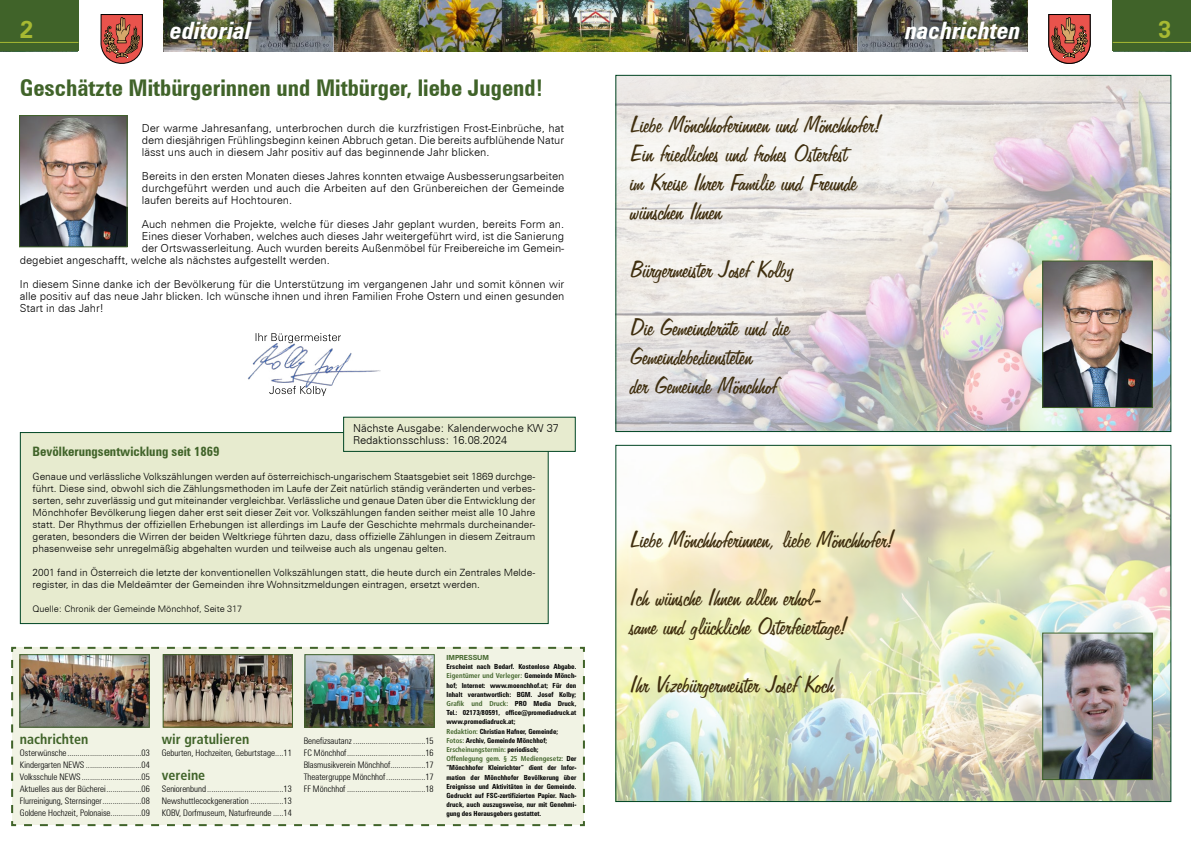
<style>
.page{position:relative;width:1191px;height:842px;background:#fff}
.page>*{position:absolute;margin:0;border:0;box-sizing:border-box;transform-origin:0 0}
.t1{font:27px/29px "Freehand 575 BT Regular B";color:#3f2e0e}
.t2{font:italic 700 condensed 24px "Zurich BT";color:#fff}
.t3{font:700 24px "Zurich BT";color:#a7b932}
.t4{font:700 condensed 23px "Zurich BT";color:#406329}
.t5{font:700 condensed 14px "Frutiger LT Std";color:#406329}
.t6{font:700 condensed 13px "Zurich BT";color:#406329}
.t7{font:300 11px/12px "Zurich BT";color:#000;text-align:justify}
.t8{font:300 10px/12px "Zurich BT";color:#000;text-align:justify}
.t9{font:300 condensed 9px/12px "Zurich BT";color:#000;text-align:justify}
.t10{font:300 9px "Zurich BT";color:#000}
.t11{font:700 condensed 7px/9.2px "Zurich BT";color:#000}
.t12{font:700 condensed 7px/9.2px "Frutiger LT Std";color:#406329}
.t13{font:700 7px "Zurich BT";color:#406329}
.s1{font-family:"Zurich BT";color:#000}
.s2{font-family:"Frutiger LT Std";color:#406329}
</style>
<div class="page">
<img style="left:163px;top:0;width:864px;height:51px">
<div style="left:0;top:0;width:78px;height:51px;background:#406329"></div>
<svg style="left:101px;top:14px;width:42px;height:50px"></svg>
<hr style="left:0;top:42px;width:78px;height:1px;background:#a7b932">
<div style="left:1112px;top:0;width:79px;height:51px;background:#406329"></div>
<hr style="left:1112px;top:42px;width:79px;height:1px;background:#a7b932">
<div style="left:11px;top:646px;width:574px;height:181px;background:#f1f3e4"></div>
<img style="left:21px;top:117px;width:105px;height:128px">
<div style="left:19px;top:115px;width:109px;height:132px;border:1px solid #406329"></div>
<img style="left:21px;top:656px;width:127px;height:70px">
<div style="left:19px;top:654px;width:131px;height:74px;border:1px solid #406329"></div>
<img style="left:165px;top:656px;width:126px;height:70px">
<div style="left:163px;top:654px;width:130px;height:74px;border:1px solid #406329"></div>
<img style="left:306px;top:656px;width:127px;height:70px">
<div style="left:304px;top:654px;width:131px;height:74px;border:1px solid #406329"></div>
<div style="left:20px;top:432px;width:529px;height:192px;background:#e7ebcf;border:1px solid #004523"></div>
<img style="left:248px;top:343px;width:133px;height:46px">
<svg style="left:269px;top:386px;width:57px;height:10px"></svg>
<svg style="left:256px;top:333px;width:85px;height:10px"></svg>
<div style="left:343px;top:417px;width:233px;height:35px;background:#e7ebcf;border:1px solid #004523"></div>
<img style="left:617px;top:77px;width:552px;height:353px">
<img style="left:617px;top:447px;width:552px;height:353px">
<img style="left:1044px;top:263px;width:106px;height:143px">
<div style="left:1042px;top:261px;width:110px;height:147px;border:1px solid #406329"></div>
<svg style="left:1048px;top:14px;width:42px;height:50px"></svg>
<img style="left:1044px;top:635px;width:106px;height:143px">
<div style="left:1042px;top:633px;width:110px;height:147px;border:1px solid #406329"></div>
<h2 class="t3" style="left:20px;top:15px;width:15px">2</h2>
<h2 class="t2" style="left:170px;top:16px;width:83px">editorial</h2>
<h2 class="t2" style="left:905px;top:16px;width:117px">nachrichten</h2>
<h2 class="t3" style="left:1158px;top:15px;width:15px">3</h2>
<h3 class="t4" style="left:20px;top:74px;width:525px">Geschätzte Mitbürgerinnen und Mitbürger, liebe Jugend!</h3>
<p class="t7" style="left:142px;top:122px;width:424px">Der warme Jahresanfang, unterbrochen durch die kurzfristigen Frost-Einbrüche, hat dem diesjährigen Frühlingsbeginn keinen Abbruch getan. Die bereits aufblühende Natur lässt uns auch in diesem Jahr positiv auf das beginnende Jahr blicken.</p>
<p class="t7" style="left:142px;top:170px;width:424px">Bereits in den ersten Monaten dieses Jahres konnten etwaige Ausbesserungsarbeiten durchgeführt werden und auch die Arbeiten auf den Grünbereichen der Gemeinde laufen bereits auf Hochtouren.</p>
<p class="t7" style="left:142px;top:218px;width:424px">Auch nehmen die Projekte, welche für dieses Jahr geplant wurden, bereits Form an.</p>
<p class="t7" style="left:142px;top:230px;width:424px">Eines dieser Vorhaben, welches auch dieses Jahr weitergeführt wird, ist die Sanierung</p>
<p class="t7" style="left:142px;top:242px;width:424px">der Ortswasserleitung. Auch wurden bereits Außenmöbel für Freibereiche im Gemein-</p>
<p class="t7" style="left:20px;top:254px;width:311px">degebiet angeschafft, welche als nächstes aufgestellt werden.</p>
<p class="t7" style="left:20px;top:278px;width:546px">In diesem Sinne danke ich der Bevölkerung für die Unterstützung im vergangenen Jahr und somit können wir alle positiv auf das neue Jahr blicken. Ich wünsche ihnen und ihren Familien Frohe Ostern und einen gesunden Start in das Jahr!</p>
<p class="t7" style="left:353px;top:422px;width:207px">Nächste Ausgabe: Kalenderwoche KW 37<br>Redaktionsschluss: 16.08.2024</p>
<p class="t6" style="left:33px;top:443px;width:189px">Bevölkerungsentwicklung seit 1869</p>
<p class="t8" style="left:33px;top:470px;width:504px">Genaue und verlässliche Volkszählungen werden auf österreichisch-ungarischem Staatsgebiet seit 1869 durchge&shy;führt. Diese sind, obwohl sich die Zählungsmethoden im Laufe der Zeit natürlich ständig veränderten und verbes&shy;serten, sehr zuverlässig und gut miteinander vergleichbar. Verlässliche und genaue Daten über die Entwicklung der Mönchhofer Bevölkerung liegen daher erst seit dieser Zeit vor. Volkszählungen fanden seither meist alle 10 Jahre statt. Der Rhythmus der offiziellen Erhebungen ist allerdings im Laufe der Geschichte mehrmals durcheinander&shy;geraten, besonders die Wirren der beiden Weltkriege führten dazu, dass offizielle Zählungen in diesem Zeitraum phasenweise sehr unregelmäßig abgehalten wurden und teilweise auch als ungenau gelten.</p>
<p class="t8" style="left:33px;top:566px;width:504px">2001 fand in Österreich die letzte der konventionellen Volkszählungen statt, die heute durch ein Zentrales Melde&shy;register, in das die Meldeämter der Gemeinden ihre Wohnsitzmeldungen eintragen, ersetzt werden.</p>
<p class="t10" style="left:33px;top:603px;width:211px">Quelle: Chronik der Gemeinde Mönchhof, Seite 317</p>
<p class="t5" style="left:20px;top:731px;width:70px">nachrichten</p>
<p class="t9" style="left:20px;top:747px;width:131px">Osterwünsche....................................03<br>Kindergarten NEWS ...........................04<br>Volksschule NEWS.............................05<br>Aktuelles aus der Bücherei.................06<br>Flurreinigung, Sternsinger...................08<br>Goldene Hochzeit, Polonaise...............09</p>
<p class="t5" style="left:162px;top:731px;width:89px">wir gratulieren</p>
<p class="t9" style="left:162px;top:747px;width:131px">Geburten, Hochzeiten, Geburtstage....11</p>
<p class="t5" style="left:162px;top:767px;width:45px">vereine</p>
<p class="t9" style="left:162px;top:783px;width:131px">Seniorenbund .....................................13<br>Newshuttlecockgeneration ................13<br>KOBV, Dorfmuseum, Naturfreunde .....14</p>
<p class="t9" style="left:304px;top:735px;width:131px">Benefizsautanz ...................................15<br>FC Mönchhof......................................16<br>Blasmusikverein Mönchhof.................17<br>Theatergruppe Mönchhof...................17<br>FF Mönchhof ......................................18</p>
<p class="t13" style="left:446px;top:653px;width:44px">IMPRESSUM</p>
<p class="t11" style="left:446px;top:662px;width:131px">Erscheint nach Bedarf. Kostenlose Abgabe.</p>
<p class="t12" style="left:446px;top:671px;width:131px">Eigentümer und Verleger: <span class="s1">Gemeinde Mönch-</span></p>
<p class="t11" style="left:446px;top:680px;width:131px">hof; Internet: www.moenchhof.at; Für den<br>Inhalt verantwortlich: BGM. Josef Kolby;</p>
<p class="t12" style="left:446px;top:699px;width:131px">Grafik und Druck: <span class="s1">PRO Media Druck,</span></p>
<p class="t11" style="left:446px;top:708px;width:131px">Tel.: 02173/80591, office@promediadruck.at www.promediadruck.at;<br><span class="s2">Redaktion:</span> Christian Hafner, Gemeinde; <span class="s2">Fotos:</span> Archiv, Gemeinde Mönchhof;</p>
<p class="t12" style="left:446px;top:745px;width:131px">Erscheinungstermin: <span class="s1">periodisch;<br></span>Offenlegung gem. § 25 Mediengesetz: <span class="s1">Der</span></p>
<p class="t11" style="left:446px;top:763px;width:131px;text-align:justify">“Mönchhofer Kleinrichter” dient der Infor&shy;mation der Mönchhofer Bevölkerung über Ereignisse und Aktivitäten in der Gemeinde.<br>Gedruckt auf FSC-zertifizierten Papier. Nach&shy;druck, auch auszugsweise, nur mit Genehmi&shy;gung des Herausgebers gestattet.</p>
<h1 class="t1" style="left:631px;top:110px;width:252px">Liebe Mönchhoferinnen und Mönchhofer!<br>Ein friedliches und frohes Osterfest<br>im Kreise Ihrer Familie und Freunde wünschen Ihnen</h1>
<h1 class="t1" style="left:631px;top:240px;width:165px;line-height:58px">Bürgermeister Josef Kolby<br>Die Gemeinderäte und die</h1>
<h1 class="t1" style="left:631px;top:342px;width:148px">Gemeindebediensteten der Gemeinde Mönchhof</h1>
<h1 class="t1" style="left:631px;top:511px;width:265px;line-height:58px">Liebe Mönchhoferinnen, liebe Mönchhofer!<br>Ich wünsche Ihnen allen erhol-</h1>
<h1 class="t1" style="left:631px;top:598px;width:218px;line-height:58px">same und glückliche Osterfeiertage!<br>Ihr Vizebürgermeister Josef Koch</h1>
</div>
